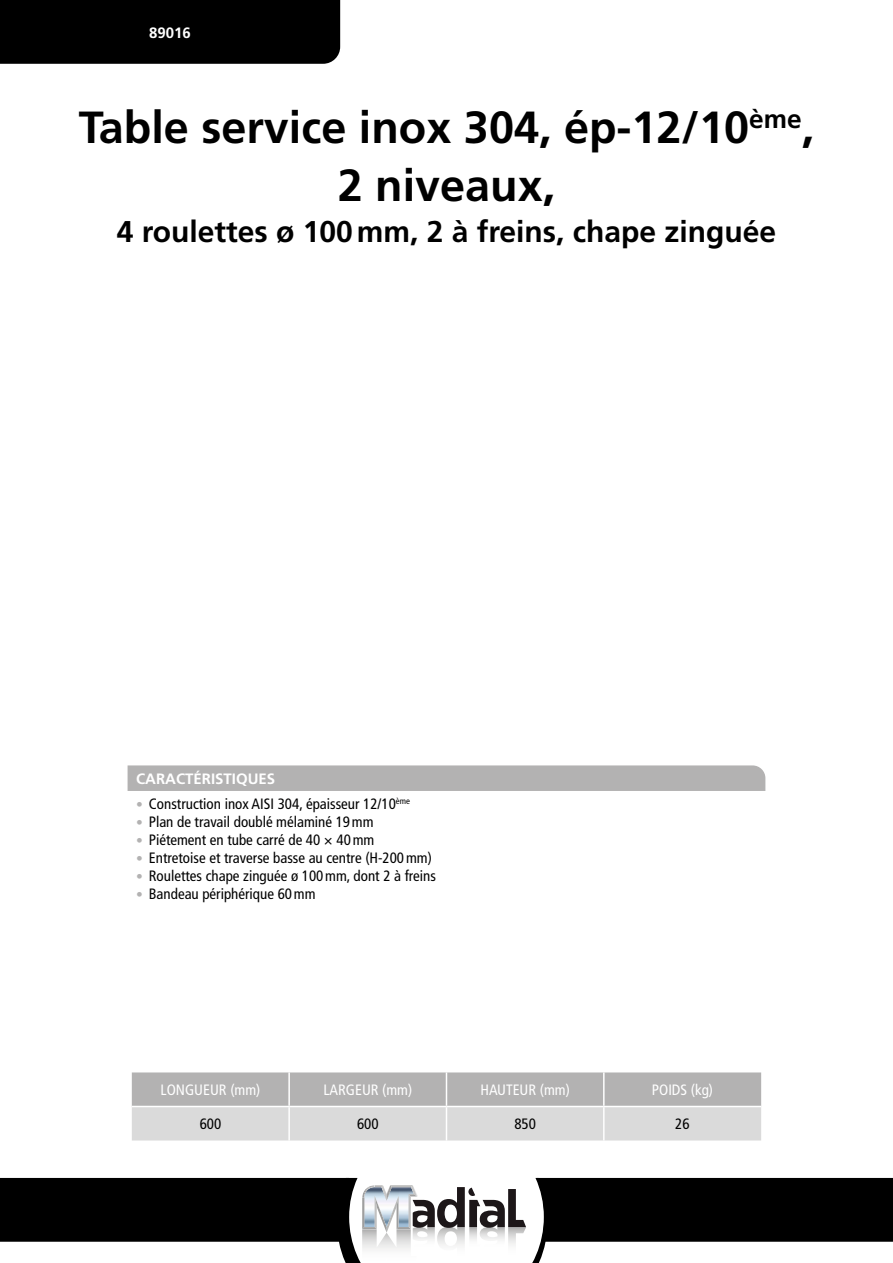
<style>
.page{position:relative;width:893px;height:1263px;background:#fff}
.page>*{position:absolute;margin:0;border:0;box-sizing:border-box;transform-origin:0 0}
.t1{font:700 45px/58.2px "Frutiger LT Std";color:#000;text-align:center}
.t2{font:700 30px "Frutiger LT Std";color:#000}
.t3{font:condensed 15px "Frutiger LT Std";color:#000}
.t4{font:condensed 15px "Frutiger LT Std";color:#fff}
.t5{font:700 15px "Frutiger LT Std";color:#fff}
.s1{font-weight:900;font-stretch:normal;font-size:13.5px;color:#b3b2b2}
</style>
<div class="page">
<div style="left:0;top:1178px;width:893px;height:64px;background:#000"></div>
<svg style="left:337px;top:1178px;width:211px;height:85px"></svg>
<div style="left:128px;top:765px;width:637px;height:26px;background:#b3b2b2"></div>
<svg style="left:132px;top:1072px;width:629px;height:68px;background:#c7c6c6"></svg>
<hr style="left:288px;top:1072px;width:2px;height:34px;background:#fff">
<hr style="left:446px;top:1072px;width:1px;height:34px;background:#fff">
<hr style="left:603px;top:1072px;width:2px;height:34px;background:#fff">
<hr style="left:132px;top:1106px;width:157px;height:1px;background:#fff">
<hr style="left:289px;top:1106px;width:157px;height:1px;background:#fff">
<hr style="left:288px;top:1107px;width:2px;height:33px;background:#fff">
<hr style="left:446px;top:1106px;width:158px;height:1px;background:#fff">
<hr style="left:446px;top:1107px;width:1px;height:33px;background:#fff">
<hr style="left:604px;top:1106px;width:157px;height:1px;background:#fff">
<hr style="left:603px;top:1107px;width:2px;height:33px;background:#fff">
<div style="left:0;top:0;width:340px;height:64px;background:#000"></div>
<p class="t5" style="left:149px;top:23px;width:43px">89016</p>
<h1 class="t1" style="left:79px;top:99px;width:737px">Table service inox 304, ép-12/10<sup>ème</sup>,<br>2 niveaux,</h1>
<h2 class="t2" style="left:117px;top:214px;width:661px">4 roulettes ø 100mm, 2 à freins, chape zinguée</h2>
<p class="t5" style="left:136px;top:770px;width:141px">CARACTÉRISTIQUES</p>
<p class="t3" style="left:136px;top:795px;width:275px"><span class="s1">•</span> Construction inox AISI 304, épaisseur 12/10<sup>ème</sup></p>
<p class="t3" style="left:136px;top:813px;width:239px"><span class="s1">•</span> Plan de travail doublé mélaminé 19mm</p>
<p class="t3" style="left:136px;top:831px;width:240px"><span class="s1">•</span> Piétement en tube carré de 40 × 40mm</p>
<p class="t3" style="left:136px;top:849px;width:297px"><span class="s1">•</span> Entretoise et traverse basse au centre (H-200mm)</p>
<p class="t3" style="left:136px;top:867px;width:301px"><span class="s1">•</span> Roulettes chape zinguée ø 100mm, dont 2 à freins</p>
<p class="t3" style="left:136px;top:885px;width:181px"><span class="s1">•</span> Bandeau périphérique 60mm</p>
<p class="t4" style="left:161px;top:1081px;width:101px">LONGUEUR (mm)</p>
<p class="t4" style="left:323px;top:1081px;width:90px">LARGEUR (mm)</p>
<p class="t4" style="left:480px;top:1081px;width:91px">HAUTEUR (mm)</p>
<p class="t4" style="left:652px;top:1081px;width:63px">POIDS (kg)</p>
<p class="t3" style="left:200px;top:1115px;width:23px">600</p>
<p class="t3" style="left:357px;top:1115px;width:23px">600</p>
<p class="t3" style="left:514px;top:1115px;width:23px">850</p>
<p class="t3" style="left:675px;top:1115px;width:16px">26</p>
</div>
